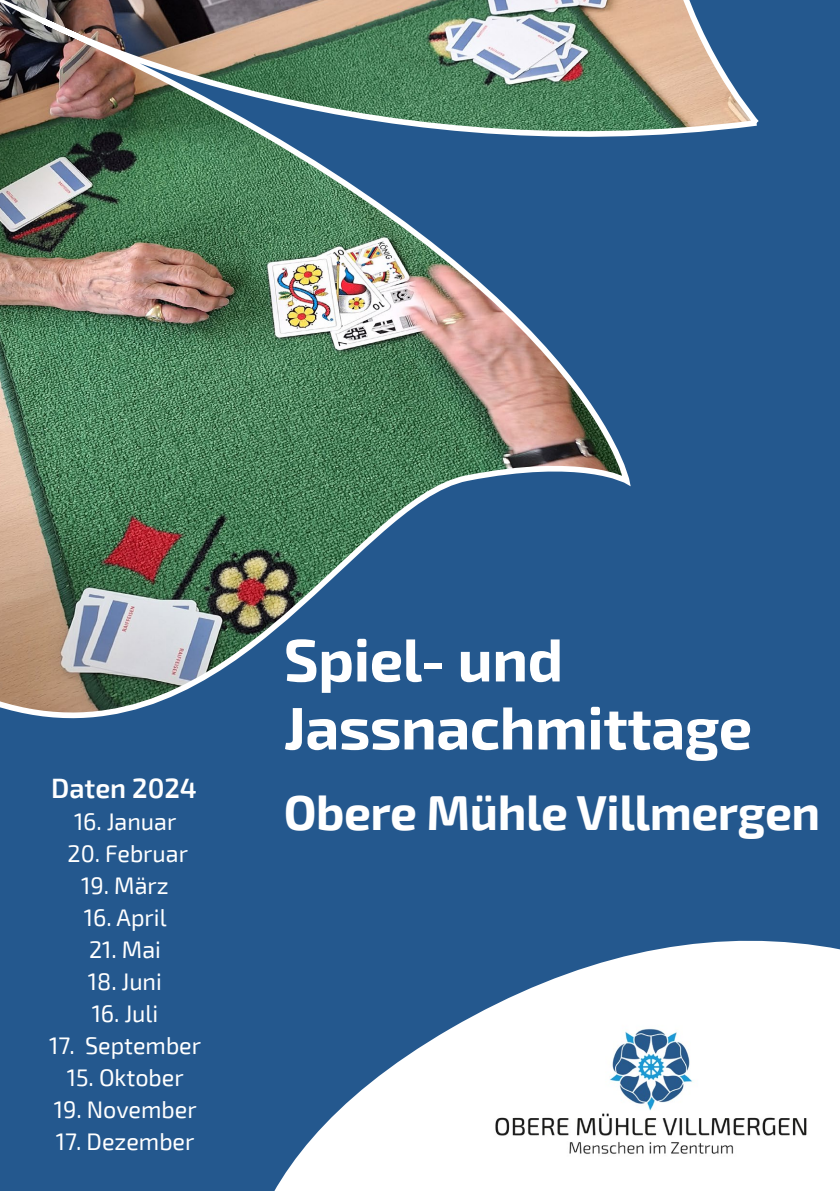
<style>
.page{position:relative;width:840px;height:1191px;background:#fff}
.page>*{position:absolute;margin:0;border:0;box-sizing:border-box;transform-origin:0 0}
.t1{font:700 60px/68px "Exo 2";letter-spacing:-.01em;color:#fff}
.t2{font:700 48px "Exo 2";letter-spacing:-.01em;color:#fff}
.t3{font:600 28px "Exo 2";color:#fff}
.t4{font:24px "Exo 2";color:#fff}
</style>
<div class="page">
<div style="left:0;top:0;width:839px;height:1191px;background:#24588e"></div>
<svg style="left:274px;top:940px;width:565px;height:251px;fill:#fff"></svg>
<img style="left:0;top:0;width:759px;height:719px">
<img style="left:482px;top:1013px;width:336px;height:159px">
<p class="t3" style="left:51px;top:771px;width:147px">Daten 2024</p>
<p class="t4" style="left:74px;top:807px;width:104px">16. Januar</p>
<p class="t4" style="left:68px;top:839px;width:122px">20. Februar</p>
<p class="t4" style="left:81px;top:871px;width:89px">19. März</p>
<p class="t4" style="left:84px;top:903px;width:84px">16. April</p>
<p class="t4" style="left:89px;top:935px;width:73px">21. Mai</p>
<p class="t4" style="left:88px;top:967px;width:75px">18. Juni</p>
<p class="t4" style="left:92px;top:999px;width:68px">16. Juli</p>
<p class="t4" style="left:49px;top:1031px;width:153px">17. September</p>
<p class="t4" style="left:67px;top:1063px;width:118px">15. Oktober</p>
<p class="t4" style="left:54px;top:1095px;width:144px">19. November</p>
<p class="t4" style="left:56px;top:1127px;width:140px">17. Dezember</p>
<h1 class="t1" style="left:283px;top:628px;width:469px">Spiel- und<br>Jassnachmittage</h1>
<h2 class="t2" style="left:283px;top:784px;width:537px">Obere Mühle Villmergen</h2>
</div>
